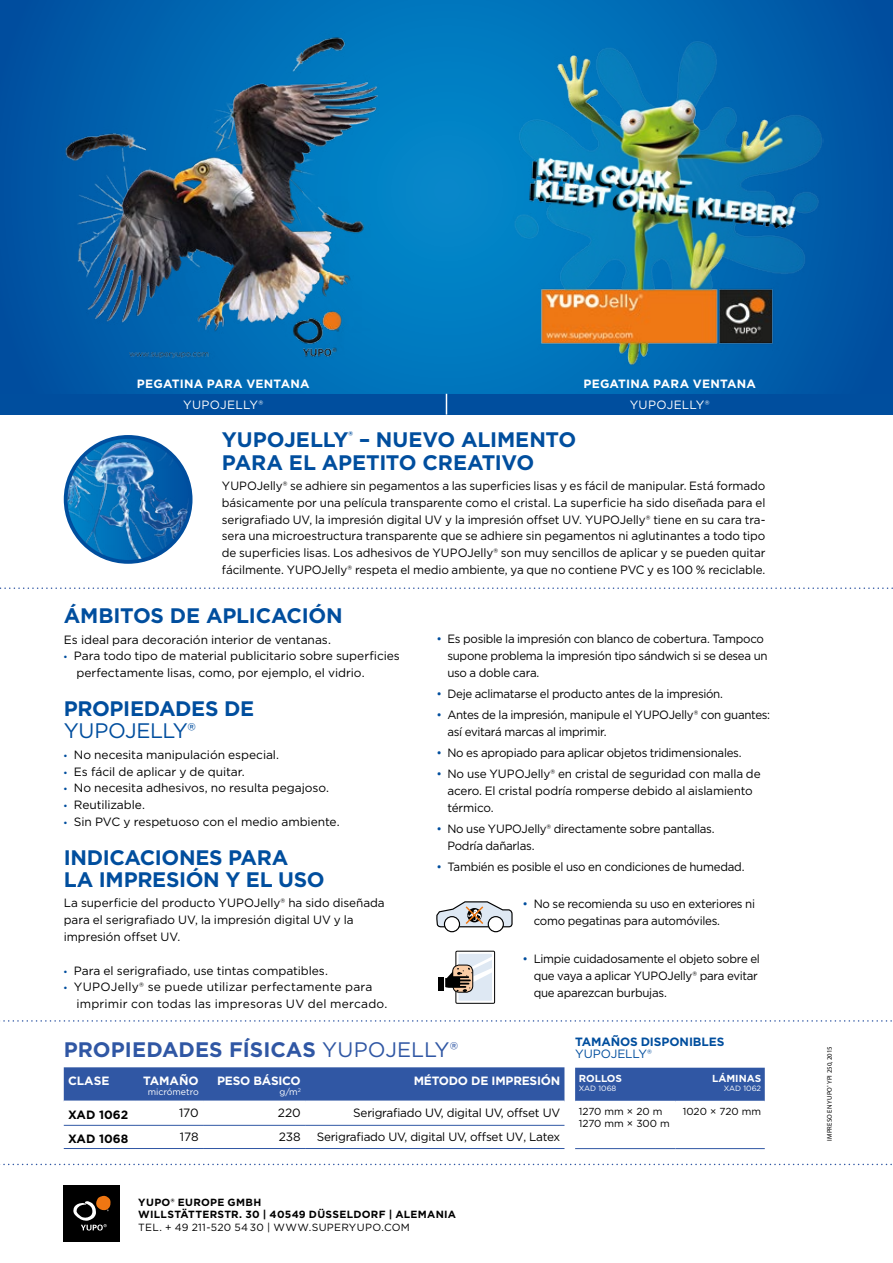
<style>
.page{position:relative;width:893px;height:1263px;background:#fff}
.page>*{position:absolute;margin:0;border:0;box-sizing:border-box;transform-origin:0 0}
.t1{font:700 21px/22.2px "Gotham";letter-spacing:-.015em;color:#004e9e}
.t2{font:700 21px "Gotham";color:#3057a4}
.t3{font:21px "Gotham";letter-spacing:-.02em;color:#004e9e}
.t4{font:12px/16.8px "Gotham";letter-spacing:-.015em;color:#000}
.t5{font:12px/16.8px "Gotham";letter-spacing:-.015em;color:#000;scale:.96 1}
.t6{font:12px/16.8px "Gotham";letter-spacing:.015em;color:#000}
.t7{font:700 12px "Gotham";color:#fff}
.t8{font:700 12px "Gotham";letter-spacing:-.02em;color:#fff}
.t9{font:12px "Gotham";letter-spacing:.02em;color:#fff}
.t10{font:700 12px "Gotham";letter-spacing:-.01em;color:#004e9e}
.t11{font:700 12px "Gotham";color:#000}
.t12{font:12px "Gotham";letter-spacing:-.01em;color:#004e9e}
.t13{font:700 10.35px/12.5px "Gotham";letter-spacing:.025em;color:#000}
.t14{font:10.35px "Gotham";letter-spacing:.025em;color:#000}
.t15{font:10.2px/12.1px "Gotham";color:#000}
.t16{font:700 10.2px "Gotham";color:#fff}
.t17{font:9px "Gotham";color:#fff}
.t18{font:7.65px "Gotham";color:#fff}
.t19{font:6.75px "Myriad Pro";letter-spacing:.02em;color:#000}
.s1{font-family:"Myriad Pro";color:#004e9e}
.s2{color:#004e9e}
.s3{font-weight:400}
</style>
<div class="page">
<svg style="left:0;top:0;width:893px;height:394px;background:#0068b2"></svg>
<div style="left:444px;top:916px;width:16px;height:16px;border:1px solid #000;border-radius:50%"></div>
<div style="left:488px;top:916px;width:16px;height:16px;border:1px solid #000;border-radius:50%"></div>
<svg style="left:436px;top:901px;width:77px;height:27px"></svg>
<div style="left:458px;top:954px;width:34px;height:47px;background:#dee8f3"></div>
<div style="left:455px;top:951px;width:40px;height:53px;border:1px solid #000"></div>
<div style="left:438px;top:977px;width:6px;height:14px;background:#000"></div>
<svg style="left:445px;top:956px;width:47px;height:36px"></svg>
<div style="left:0;top:394px;width:893px;height:21px;background:#004e9e"></div>
<img style="left:66px;top:437px;width:125px;height:125px;border-radius:62px">
<div style="left:64px;top:435px;width:128px;height:129px;border:4px solid #004e9e;border-radius:50%"></div>
<svg style="left:0;top:587px;width:893px;height:2px"></svg>
<svg style="left:0;top:1020px;width:892px;height:2px"></svg>
<svg style="left:0;top:1164px;width:892px;height:1px"></svg>
<div style="left:64px;top:1185px;width:56px;height:56px;background:#000"></div>
<svg style="left:73px;top:1196px;width:38px;height:34px"></svg>
<img style="left:62px;top:31px;width:319px;height:333px">
<img style="left:513px;top:31px;width:311px;height:335px">
<svg style="left:446px;top:394px;width:1px;height:21px"></svg>
<div style="left:64px;top:1067px;width:500px;height:33px;background:#3057a4"></div>
<hr style="left:64px;top:1125px;width:71px;height:1px;background:#3057a4">
<hr style="left:135px;top:1125px;width:68px;height:1px;background:#3057a4">
<hr style="left:203px;top:1125px;width:102px;height:1px;background:#3057a4">
<hr style="left:305px;top:1125px;width:259px;height:1px;background:#3057a4">
<hr style="left:64px;top:1148px;width:71px;height:1px;background:#3057a4">
<hr style="left:135px;top:1148px;width:68px;height:1px;background:#3057a4">
<hr style="left:203px;top:1148px;width:102px;height:1px;background:#3057a4">
<hr style="left:305px;top:1148px;width:259px;height:1px;background:#3057a4">
<div style="left:575px;top:1068px;width:190px;height:33px;background:#3057a4"></div>
<hr style="left:575px;top:1148px;width:100px;height:1px;background:#3057a4">
<hr style="left:675px;top:1148px;width:90px;height:1px;background:#3057a4">
<p class="t7" style="left:137px;top:376px;width:174px">PEGATINA PARA VENTANA</p>
<p class="t9" style="left:183px;top:397px;width:82px">YUPOJELLY®</p>
<p class="t7" style="left:583px;top:376px;width:174px">PEGATINA PARA VENTANA</p>
<p class="t9" style="left:630px;top:397px;width:82px">YUPOJELLY®</p>
<h1 class="t1" style="left:222px;top:429px;width:356px">YUPOJELLY<sup>®</sup> – NUEVO ALIMENTO<br>PARA EL APETITO CREATIVO</h1>
<p class="t4" style="left:222px;top:477px;width:545px;text-align:justify">YUPOJelly® se adhiere sin pegamentos a las superficies lisas y es fácil de manipular. Está formado básicamente por una película transparente como el cristal. La superficie ha sido diseñada para el serigrafiado UV, la impresión digital UV y la impresión offset UV. YUPOJelly® tiene en su cara tra&shy;sera una microestructura transparente que se adhiere sin pegamentos ni aglutinantes a todo tipo de superficies lisas. Los adhesivos de YUPOJelly® son muy sencillos de aplicar y se pueden quitar fácilmente. YUPOJelly® respeta el medio ambiente, ya que no contiene PVC y es 100 % reciclable.</p>
<h1 class="t1" style="left:64px;top:605px;width:281px">ÁMBITOS DE APLICACIÓN</h1>
<p class="t4" style="left:64px;top:631px;width:269px">Es ideal para decoración interior de ventanas.</p>
<p class="t4" style="left:76px;top:648px;width:325px;text-indent:-13px"><span class="s1">•</span> Para todo tipo de material publicitario sobre superficies perfectamente lisas, como, por ejemplo, el vidrio.</p>
<h1 class="t1" style="left:64px;top:698px;width:192px">PROPIEDADES DE</h1>
<h1 class="t3" style="left:64px;top:718px;width:134px">YUPOJELLY®</h1>
<p class="t4" style="left:64px;top:746px;width:217px"><span class="s1">•</span> No necesita manipulación especial.</p>
<p class="t4" style="left:64px;top:763px;width:183px"><span class="s1">•</span> Es fácil de aplicar y de quitar.</p>
<p class="t4" style="left:64px;top:779px;width:267px"><span class="s1">•</span> No necesita adhesivos, no resulta pegajoso.</p>
<p class="t4" style="left:64px;top:796px;width:83px"><span class="s1">•</span> Reutilizable.</p>
<p class="t4" style="left:64px;top:813px;width:277px"><span class="s1">•</span> Sin PVC y respetuoso con el medio ambiente.</p>
<h1 class="t1" style="left:64px;top:846px;width:262px">INDICACIONES PARA<br>LA IMPRESIÓN Y EL USO</h1>
<p class="t4" style="left:64px;top:894px;width:322px">La superficie del producto YUPOJelly® ha sido diseñada para el serigrafiado UV, la impresión digital UV y la impresión offset UV.</p>
<p class="t4" style="left:64px;top:962px;width:266px"><span class="s1">•</span> Para el serigrafiado, use tintas compatibles.</p>
<p class="t6" style="left:76px;top:978px;width:313px;text-indent:-13px"><span class="s1">•</span> YUPOJelly® se puede utilizar perfectamente para imprimir con todas las impresoras UV del mercado.</p>
<p class="t5" style="left:447px;top:630px;width:335px;text-indent:-11px"><span class="s2">•</span> Es posible la impresión con blanco de cobertura. Tampoco supone problema la impresión tipo sándwich si se desea un uso a doble cara.</p>
<p class="t5" style="left:436px;top:685px;width:300px"><span class="s2">•</span> Deje aclimatarse el producto antes de la impresión.</p>
<p class="t5" style="left:447px;top:706px;width:338px;text-indent:-11px"><span class="s2">•</span> Antes de la impresión, manipule el YUPOJelly® con guantes: así evitará marcas al imprimir.</p>
<p class="t5" style="left:436px;top:744px;width:320px"><span class="s2">•</span> No es apropiado para aplicar objetos tridimensionales.</p>
<p class="t4" style="left:447px;top:765px;width:315px;text-indent:-11px"><span class="s2">•</span> No use YUPOJelly® en cristal de seguridad con malla de acero. El cristal podría romperse debido al aislamiento térmico.</p>
<p class="t5" style="left:447px;top:820px;width:280px;text-indent:-11px"><span class="s2">•</span> No use YUPOJelly® directamente sobre pantallas.<br>Podría dañarlas.</p>
<p class="t5" style="left:436px;top:858px;width:323px"><span class="s2">•</span> También es posible el uso en condiciones de humedad.</p>
<p class="t5" style="left:534px;top:895px;width:232px;text-indent:-11px"><span class="s2">•</span> No se recomienda su uso en exteriores ni como pegatinas para automóviles.</p>
<p class="t5" style="left:534px;top:950px;width:237px;text-indent:-11px"><span class="s2">•</span> Limpie cuidadosamente el objeto sobre el que vaya a aplicar YUPOJelly® para evitar que aparezcan burbujas.</p>
<h1 class="t2" style="left:64px;top:1036px;width:396px">PROPIEDADES FÍSICAS <span class="s3">YUPOJELLY®</span></h1>
<p class="t10" style="left:575px;top:1034px;width:151px">TAMAÑOS DISPONIBLES</p>
<p class="t12" style="left:575px;top:1046px;width:78px">YUPOJELLY®</p>
<p class="t7" style="left:68px;top:1072px;width:43px">CLASE</p>
<p class="t7" style="left:143px;top:1072px;width:57px">TAMAÑO</p>
<p class="t17" style="left:148px;top:1086px;width:53px">micrómetro</p>
<p class="t8" style="left:217px;top:1072px;width:85px">PESO BÁSICO</p>
<p class="t17" style="left:280px;top:1086px;width:23px">g/m<sup>2</sup></p>
<p class="t8" style="left:414px;top:1072px;width:148px">MÉTODO DE IMPRESIÓN</p>
<p class="t16" style="left:579px;top:1072px;width:45px">ROLLOS</p>
<p class="t18" style="left:579px;top:1084px;width:39px">XAD 1068</p>
<p class="t16" style="left:712px;top:1072px;width:51px">LÁMINAS</p>
<p class="t18" style="left:724px;top:1084px;width:39px">XAD 1062</p>
<p class="t11" style="left:68px;top:1106px;width:62px">XAD 1062</p>
<p class="t4" style="left:179px;top:1104px;width:21px">170</p>
<p class="t4" style="left:278px;top:1104px;width:24px">220</p>
<p class="t4" style="left:353px;top:1104px;width:208px">Serigrafiado UV, digital UV, offset UV</p>
<p class="t11" style="left:68px;top:1130px;width:62px">XAD 1068</p>
<p class="t4" style="left:180px;top:1128px;width:20px">178</p>
<p class="t4" style="left:279px;top:1128px;width:24px">238</p>
<p class="t4" style="left:317px;top:1128px;width:245px">Serigrafiado UV, digital UV, offset UV, Latex</p>
<p class="t15" style="left:579px;top:1105px;width:93px">1270 mm × 20 m<br>1270 mm × 300 m</p>
<p class="t15" style="left:683px;top:1105px;width:80px">1020 × 720 mm</p>
<p class="t13" style="left:138px;top:1195px;width:319px">YUPO® EUROPE GMBH<br>WILLSTÄTTERSTR. 30 | 40549 DÜSSELDORF | ALEMANIA</p>
<p class="t14" style="left:138px;top:1220px;width:273px">TEL. + 49 211-520 5430 | WWW.SUPERYUPO.COM</p>
<p class="t19" style="left:825px;top:1141px;width:96px;rotate:-90deg">IMPRESO EN YUPO<sup>®</sup> YPI 250, 2015</p>
</div>
